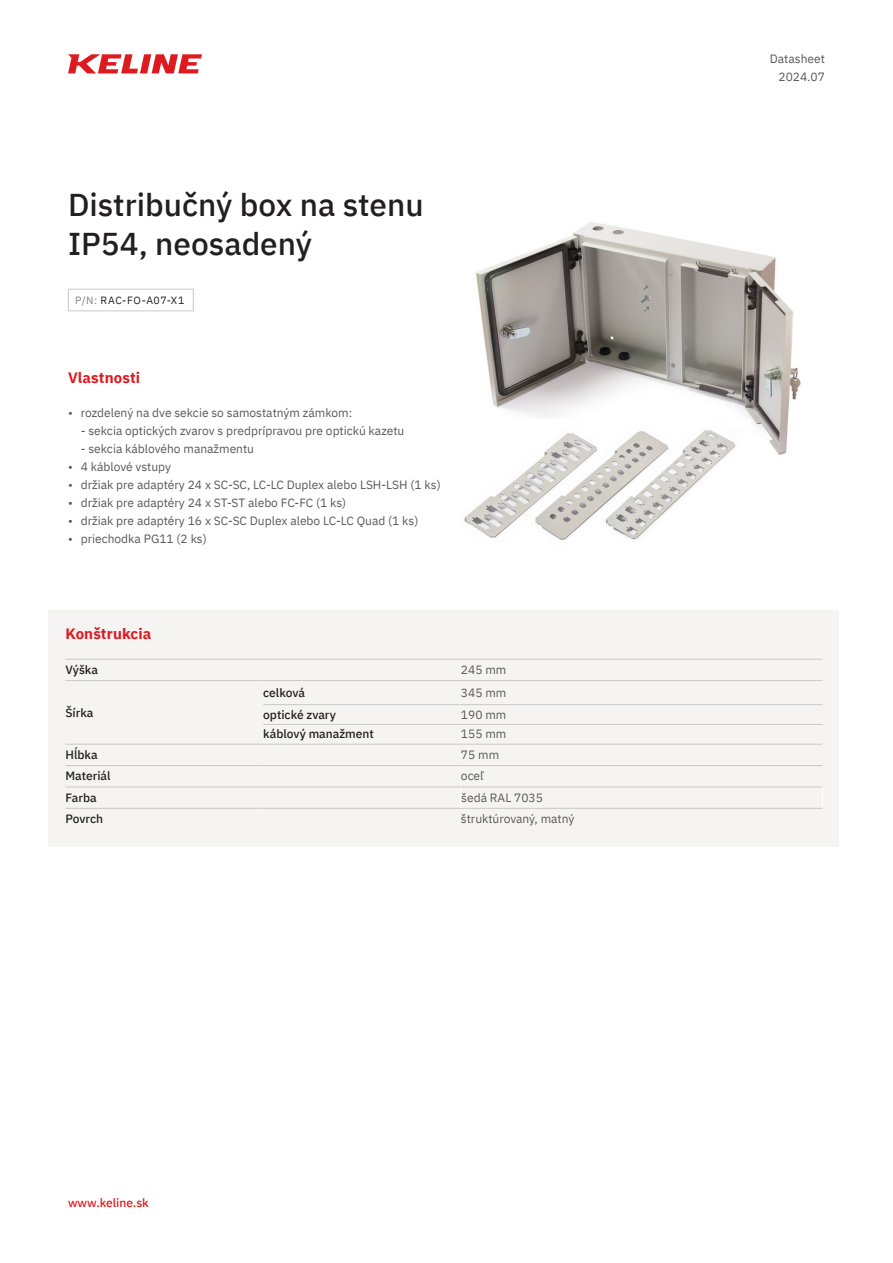
<style>
.page{position:relative;width:893px;height:1263px;background:#fff}
.page>*{position:absolute;margin:0;border:0;box-sizing:border-box;transform-origin:0 0}
.t1{font:500 31.5px/39px "IBM Plex Sans";color:#231f20}
.t2{font:700 15px "IBM Plex Sans";letter-spacing:.01em;color:#de1a21}
.TAB_value{font:12px "IBM Plex Sans";color:#58595b}
.TAB_Category{font:500 12px "IBM Plex Sans";color:#231f20}
.t3{font:500 12px "IBM Plex Sans";color:#de1a21}
.Product_Code{font:10.5px "IBM Plex Sans";letter-spacing:.055em;color:#231f20}
.s1{color:#808285}
</style>
<div class="page">
<div style="left:68px;top:289px;width:126px;height:22px;border:1px solid #c7c9cb"></div>
<svg style="left:68px;top:54px;width:134px;height:19px"></svg>
<div style="left:48px;top:611px;width:791px;height:236px;background:#f6f4f2"></div>
<hr style="left:65px;top:659px;width:198px;height:1px;background:#c7c9cb">
<hr style="left:263px;top:659px;width:198px;height:1px;background:#c7c9cb">
<hr style="left:461px;top:659px;width:361px;height:1px;background:#c7c9cb">
<hr style="left:65px;top:680px;width:198px;height:1px;background:#c7c9cb">
<hr style="left:263px;top:680px;width:198px;height:1px;background:#c7c9cb">
<hr style="left:461px;top:680px;width:361px;height:1px;background:#c7c9cb">
<hr style="left:263px;top:704px;width:198px;height:1px;background:#c7c9cb">
<hr style="left:461px;top:704px;width:361px;height:1px;background:#c7c9cb">
<hr style="left:263px;top:724px;width:198px;height:1px;background:#c7c9cb">
<hr style="left:461px;top:724px;width:361px;height:1px;background:#c7c9cb">
<hr style="left:65px;top:744px;width:198px;height:1px;background:#c7c9cb">
<hr style="left:263px;top:744px;width:198px;height:1px;background:#c7c9cb">
<hr style="left:461px;top:744px;width:361px;height:1px;background:#c7c9cb">
<hr style="left:65px;top:765px;width:198px;height:1px;background:#c7c9cb">
<hr style="left:263px;top:765px;width:198px;height:1px;background:#c7c9cb">
<hr style="left:461px;top:765px;width:361px;height:1px;background:#c7c9cb">
<hr style="left:65px;top:786px;width:198px;height:1px;background:#c7c9cb">
<hr style="left:263px;top:786px;width:198px;height:1px;background:#c7c9cb">
<hr style="left:461px;top:786px;width:362px;height:1px;background:#c7c9cb">
<hr style="left:65px;top:808px;width:198px;height:1px;background:#c7c9cb">
<hr style="left:263px;top:808px;width:198px;height:1px;background:#c7c9cb">
<hr style="left:461px;top:808px;width:362px;height:1px;background:#c7c9cb">
<svg style="left:822px;top:788px;width:1px;height:19px"></svg>
<img style="left:476px;top:222px;width:325px;height:233px">
<img style="left:464px;top:420px;width:287px;height:120px">
<h1 class="t1" style="left:68px;top:183px;width:357px">Distribučný box na stenu<br>IP54, neosadený</h1>
<p class="Product_Code" style="left:75px;top:292px;width:111px"><span class="s1">P/N:</span> RAC-FO-A07-X1</p>
<h3 class="t2" style="left:68px;top:366px;width:74px">Vlastnosti</h3>
<p class="TAB_value" style="left:68px;top:404px;width:286px">• rozdelený na dve sekcie so samostatným zámkom:</p>
<p class="TAB_value" style="left:81px;top:422px;width:325px">- sekcia optických zvarov s predprípravou pre optickú kazetu</p>
<p class="TAB_value" style="left:81px;top:440px;width:175px">- sekcia káblového manažmentu</p>
<p class="TAB_value" style="left:68px;top:458px;width:105px">• 4 káblové vstupy</p>
<p class="TAB_value" style="left:68px;top:476px;width:374px">• držiak pre adaptéry 24 x SC-SC, LC-LC Duplex alebo LSH-LSH (1 ks)</p>
<p class="TAB_value" style="left:68px;top:494px;width:280px">• držiak pre adaptéry 24 x ST-ST alebo FC-FC (1 ks)</p>
<p class="TAB_value" style="left:68px;top:512px;width:352px">• držiak pre adaptéry 16 x SC-SC Duplex alebo LC-LC Quad (1 ks)</p>
<p class="TAB_value" style="left:68px;top:530px;width:140px">• priechodka PG11 (2 ks)</p>
<h3 class="t2" style="left:65px;top:622px;width:87px">Konštrukcia</h3>
<p class="TAB_Category" style="left:65px;top:660px;width:34px">Výška</p>
<p class="TAB_value" style="left:461px;top:661px;width:47px">245 mm</p>
<p class="TAB_Category" style="left:65px;top:703px;width:30px">Šírka</p>
<p class="TAB_Category" style="left:263px;top:683px;width:43px">celková</p>
<p class="TAB_value" style="left:461px;top:683px;width:47px">345 mm</p>
<p class="TAB_Category" style="left:263px;top:705px;width:74px">optické zvary</p>
<p class="TAB_value" style="left:461px;top:705px;width:47px">190 mm</p>
<p class="TAB_Category" style="left:263px;top:725px;width:112px">káblový manažment</p>
<p class="TAB_value" style="left:461px;top:725px;width:47px">155 mm</p>
<p class="TAB_Category" style="left:65px;top:745px;width:34px">Hĺbka</p>
<p class="TAB_value" style="left:461px;top:746px;width:40px">75 mm</p>
<p class="TAB_Category" style="left:65px;top:767px;width:47px">Materiál</p>
<p class="TAB_value" style="left:461px;top:767px;width:24px">oceľ</p>
<p class="TAB_Category" style="left:65px;top:788px;width:33px">Farba</p>
<p class="TAB_value" style="left:461px;top:788px;width:83px">šedá RAL 7035</p>
<p class="TAB_Category" style="left:65px;top:810px;width:39px">Povrch</p>
<p class="TAB_value" style="left:461px;top:810px;width:115px">štruktúrovaný, matný</p>
<p class="t3" style="left:68px;top:1193px;width:82px">www.keline.sk</p>
<p class="TAB_value" style="left:770px;top:50px;width:57px">Datasheet</p>
<p class="TAB_value" style="left:778px;top:68px;width:48px">2024.07</p>
</div>
